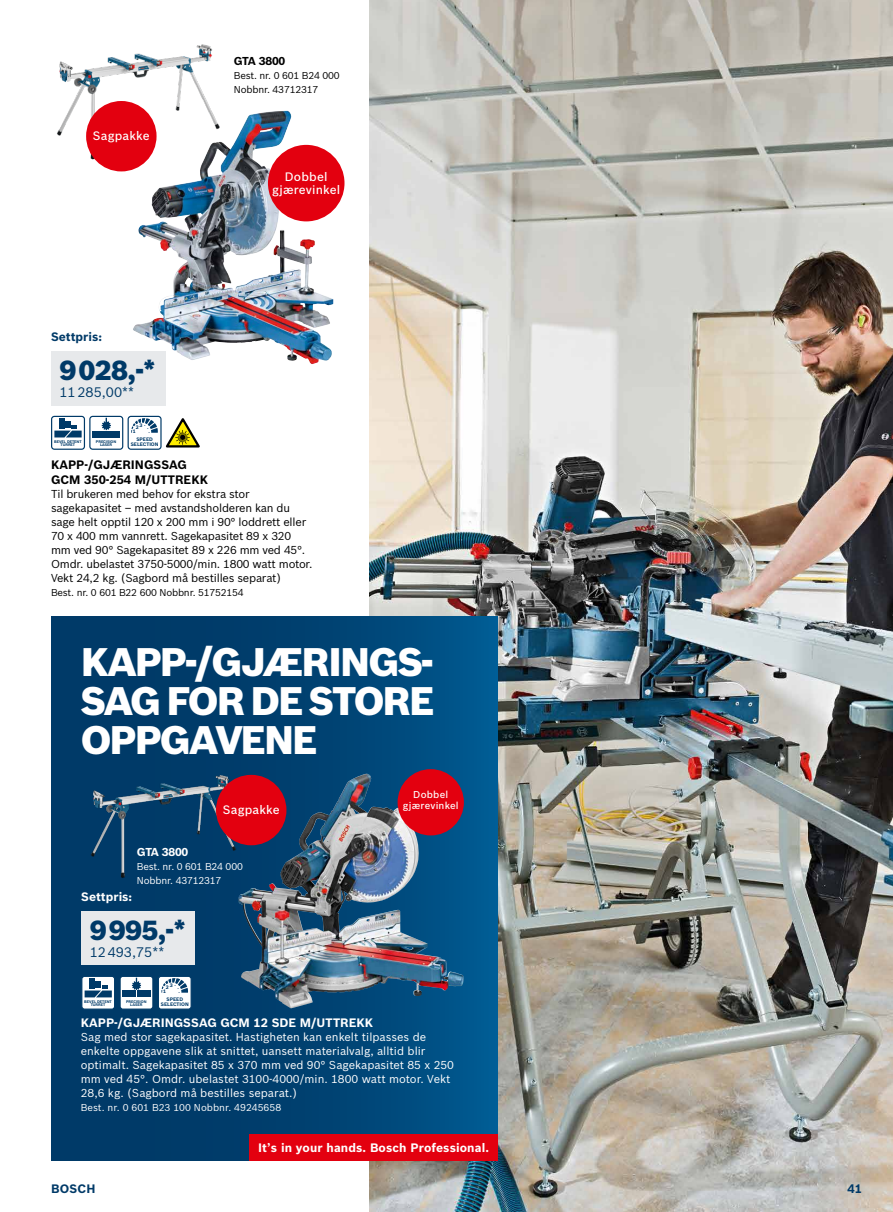
<style>
.page{position:relative;width:893px;height:1212px;background:#fff}
.page>*{position:absolute;margin:0;border:0;box-sizing:border-box;transform-origin:0 0}
.t1{font:900 39px/39px "Bosch Sans";letter-spacing:-.05em;color:#fff;text-align:justify}
.t2{font:900 27px "Bosch Sans";letter-spacing:-.025em;color:#003a68}
.t3{font:13.5px "Bosch Sans";color:#003a68}
.t4{font:700 12px "Bosch Sans";color:#fff}
.t5{font:700 12px/14.4px "Bosch Sans";color:#000}
.t6{font:500 12px/13.5px "Bosch Sans";letter-spacing:.015em;color:#fff;text-align:center}
.t7{font:700 12px "Bosch Sans";color:#003a68}
.t8{font:11.25px/14px "Bosch Sans";letter-spacing:-.02em;color:#000}
.t9{font:11.25px/14px "Bosch Sans";color:#fff}
.t10{font:700 11.25px "Bosch Sans";letter-spacing:-.02em;color:#000}
.t11{font:700 11.25px "Bosch Sans";letter-spacing:-.02em;color:#fff}
.t12{font:9.75px/14px "Bosch Sans";letter-spacing:-.01em;color:#fff}
.t13{font:9.75px/14px "Bosch Sans";letter-spacing:-.02em;color:#000}
.t14{font:500 9.75px/10.5px "Bosch Sans";letter-spacing:.025em;color:#fff;text-align:center}
.t15{font:700 4.95px/4.8px "Bosch Sans";letter-spacing:-.005em;color:#003a68;text-align:center}
.t16{font:700 3.75px/3.6px "Bosch Sans";letter-spacing:-.015em;color:#003a68;text-align:center}
</style>
<div class="page">
<img style="left:370px;top:0;width:523px;height:1212px">
<svg style="left:51px;top:616px;width:446px;height:545px;background:#074776"></svg>
<img style="left:90px;top:762px;width:148px;height:120px">
<img style="left:57px;top:44px;width:155px;height:121px">
<div style="left:216px;top:775px;width:70px;height:70px;background:#e3000f;border-radius:50%"></div>
<div style="left:86px;top:101px;width:71px;height:70px;background:#e3000f;border-radius:50%"></div>
<img style="left:238px;top:774px;width:128px;height:207px">
<img style="left:138px;top:111px;width:148px;height:200px">
<div style="left:268px;top:145px;width:76px;height:76px;background:#e3000f;border-radius:50%"></div>
<svg style="left:81px;top:976px;width:111px;height:34px"></svg>
<svg style="left:51px;top:416px;width:149px;height:34px"></svg>
<div style="left:398px;top:769px;width:66px;height:66px;background:#e3000f;border-radius:50%"></div>
<div style="left:249px;top:1134px;width:248px;height:27px;background:#e3000f"></div>
<div style="left:81px;top:911px;width:114px;height:54px;background:#e7e9eb"></div>
<div style="left:51px;top:351px;width:114px;height:55px;background:#e7e9eb"></div>
<p class="t6" style="left:93px;top:128px;width:58px">Sagpakke</p>
<p class="t7" style="left:51px;top:327px;width:52px">Settpris:</p>
<h2 class="t2" style="left:60px;top:350px;width:98px">9 028,-*</h2>
<p class="t3" style="left:60px;top:382px;width:76px">11 285,00**</p>
<p class="t15" style="left:133px;top:428px;width:4px">1</p>
<p class="t15" style="left:136px;top:425px;width:16px;line-height:4.1px;text-align:right">23 . .</p>
<p class="t15" style="left:144px;top:421px;width:3px">.</p>
<p class="t16" style="left:54px;top:439px;width:29px">BEVEL DETENT<br>TURRET</p>
<p class="t15" style="left:131px;top:437px;width:29px">SPEED<br>SELECTION</p>
<p class="t16" style="left:96px;top:439px;width:22px">PRECISION<br>LASER</p>
<p class="t10" style="left:234px;top:52px;width:53px">GTA 3800</p>
<p class="t13" style="left:234px;top:68px;width:107px">Best. nr. 0 601 B24 000<br>Nobbnr. 43712317</p>
<p class="t6" style="left:272px;top:169px;width:70px">Dobbel gjærevinkel</p>
<p class="t5" style="left:51px;top:457px;width:159px">KAPP-/GJÆRINGSSAG<br>GCM 350-254 M/UTTREKK</p>
<p class="t8" style="left:51px;top:486px;width:263px">Til brukeren med behov for ekstra stor sagekapasitet – med avstandsholderen kan du sage helt opptil 120 x 200 mm i 90° loddrett eller 70 x 400 mm vannrett. Sagekapasitet 89 x 320 mm ved 90° Sagekapasitet 89 x 226 mm ved 45°.<br>Omdr. ubelastet 3750-5000/min. 1800 watt motor.<br>Vekt 24,2 kg. (Sagbord må bestilles separat)</p>
<p class="t13" style="left:51px;top:584px;width:194px">Best. nr. 0 601 B22 600 Nobbnr. 51752154</p>
<h1 class="t1" style="left:81px;top:640px;width:355px">KAPP-/GJÆRINGS-SAG FOR DE STORE OPPGAVENE</h1>
<p class="t6" style="left:223px;top:802px;width:58px">Sagpakke</p>
<p class="t11" style="left:137px;top:843px;width:53px">GTA 3800</p>
<p class="t12" style="left:137px;top:859px;width:107px">Best. nr. 0 601 B24 000<br>Nobbnr. 43712317</p>
<p class="t4" style="left:81px;top:887px;width:52px">Settpris:</p>
<h2 class="t2" style="left:90px;top:909px;width:98px">9 995,-*</h2>
<p class="t3" style="left:90px;top:942px;width:76px">12 493,75**</p>
<p class="t15" style="left:163px;top:988px;width:4px">1</p>
<p class="t15" style="left:166px;top:984px;width:16px;line-height:4.1px;text-align:right">23 . .</p>
<p class="t15" style="left:174px;top:981px;width:3px">.</p>
<p class="t16" style="left:84px;top:999px;width:29px">BEVEL DETENT<br>TURRET</p>
<p class="t16" style="left:126px;top:999px;width:22px">PRECISION<br>LASER</p>
<p class="t15" style="left:161px;top:997px;width:29px">SPEED<br>SELECTION</p>
<p class="t14" style="left:403px;top:789px;width:58px">Dobbel gjærevinkel</p>
<p class="t4" style="left:81px;top:1014px;width:294px">KAPP-/GJÆRINGSSAG GCM 12 SDE M/UTTREKK</p>
<p class="t9" style="left:81px;top:1029px;width:375px">Sag med stor sagekapasitet. Hastigheten kan enkelt tilpasses de enkelte oppgavene slik at snittet, uansett materialvalg, alltid blir optimalt. Sagekapasitet 85 x 370 mm ved 90° Sagekapasitet 85 x 250 mm ved 45°. Omdr. ubelastet 3100-4000/min. 1800 watt motor. Vekt 28,6 kg. (Sagbord må bestilles separat.)</p>
<p class="t12" style="left:81px;top:1100px;width:202px">Best. nr. 0 601 B23 100 Nobbnr. 49245658</p>
<p class="t4" style="left:258px;top:1138px;width:232px">It’s in your hands. Bosch Professional.</p>
<p class="t7" style="left:51px;top:1180px;width:46px">BOSCH</p>
<p class="t7" style="left:847px;top:1179px;width:16px">41</p>
</div>
